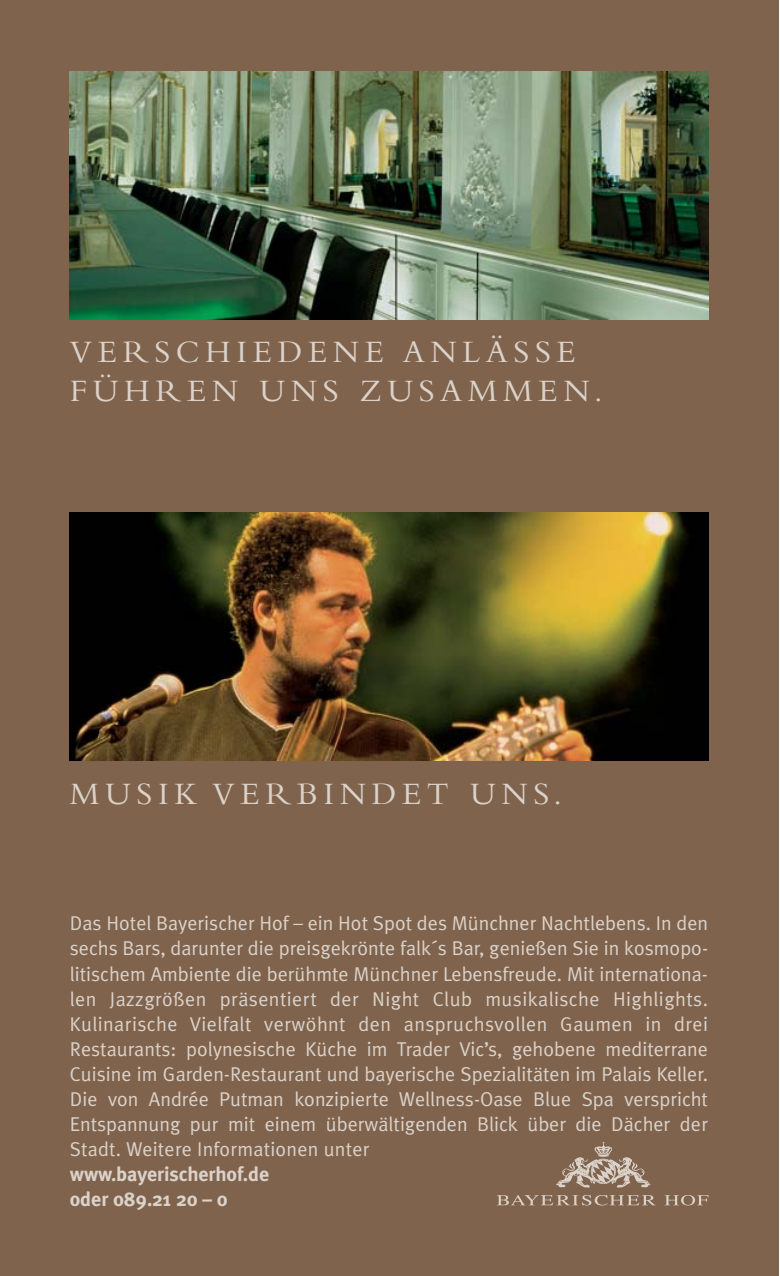
<style>
.page{position:relative;width:780px;height:1276px;background:#fff}
.page>*{position:absolute;margin:0;border:0;box-sizing:border-box;transform-origin:0 0}
.t1{font:32.5px/39px "Bembo";letter-spacing:.17em;color:#dbd2ca}
.t2{font:20px/25px "Meta Plus Normal";letter-spacing:.01em;color:#dbd2ca;text-align:justify}
.t3{font:700 20px/25px "Meta Plus";letter-spacing:-.005em;color:#dbd2ca}
</style>
<div class="page">
<div style="left:0;top:0;width:779px;height:1276px;background:#7f634d"></div>
<img style="left:70px;top:71px;width:638px;height:248px">
<img style="left:70px;top:512px;width:638px;height:248px">
<svg style="left:556px;top:1141px;width:94px;height:46px"></svg>
<svg style="left:496px;top:1195px;width:159px;height:10px"></svg>
<svg style="left:664px;top:1195px;width:44px;height:10px"></svg>
<h1 class="t1" style="left:70px;top:336px;width:534px">VERSCHIEDENE ANLÄSSE<br>FÜHREN UNS ZUSAMMEN.</h1>
<h1 class="t1" style="left:70px;top:777px;width:493px">MUSIK VERBINDET UNS.</h1>
<p class="t2" style="left:70px;top:912px;width:639px">Das Hotel Bayerischer Hof – ein Hot Spot des Münchner Nachtlebens. In den sechs Bars, darunter die preisgekrönte falk´s Bar, genießen Sie in kosmopo&shy;litischem Ambiente die berühmte Münchner Lebensfreude. Mit internationa&shy;len Jazzgrößen präsentiert der Night Club musikalische Highlights.<br>Kulinarische Vielfalt verwöhnt den anspruchsvollen Gaumen in drei Restaurants: polynesische Küche im Trader Vic’s, gehobene mediterrane Cuisine im Garden-Restaurant und bayerische Spezialitäten im Palais Keller.<br>Die von Andrée Putman konzipierte Wellness-Oase Blue Spa verspricht Entspannung pur mit einem überwältigenden Blick über die Dächer der Stadt. Weitere Informationen unter</p>
<p class="t3" style="left:70px;top:1162px;width:201px">www.bayerischerhof.de oder 089.21 20 – 0</p>
</div>
